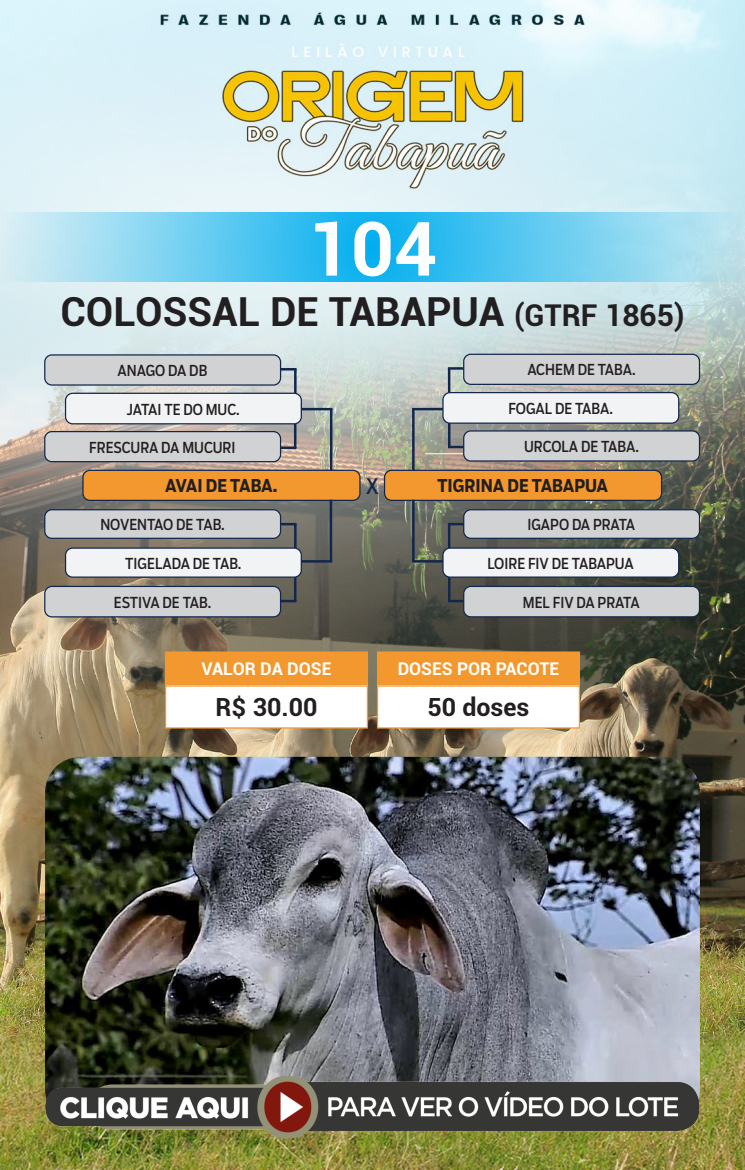
<style>
.page{position:relative;width:745px;height:1170px;background:#fff}
.page>*{position:absolute;margin:0;border:0;box-sizing:border-box;transform-origin:0 0}
.t1{font:700 75px "Roboto";color:#fff}
.t2{font:700 40px "Roboto";color:#231f20}
.t3{font:700 25px "Roboto";color:#231f20}
.t4{font:21.25px "Boomer Cond";color:#13274c}
.t5{font:700 17.5px "Boomer Cond";color:#231f20}
.t6{font:700 17.5px "Roboto";color:#fff}
.t7{font:15px "Boomer Cond";color:#231f20}
.s1{font-size:30px}
</style>
<div class="page">
<img style="left:0;top:0;width:744px;height:1169px">
<img style="left:45px;top:756px;width:654px;height:368px">
<img style="left:45px;top:1075px;width:654px;height:63px;border-radius:31px">
<div style="left:165px;top:652px;width:202px;height:33px;background:#f3982e"></div>
<div style="left:165px;top:651px;width:203px;height:35px;border:1px solid #f3982e"></div>
<div style="left:165px;top:686px;width:202px;height:42px;background:#fff"></div>
<div style="left:377px;top:652px;width:202px;height:33px;background:#f3982e"></div>
<div style="left:376px;top:651px;width:203px;height:35px;border:1px solid #f3982e"></div>
<div style="left:377px;top:686px;width:202px;height:42px;background:#fff"></div>
<hr style="left:412px;top:409px;width:2px;height:62px;background:#13274c">
<hr style="left:412px;top:408px;width:30px;height:2px;background:#13274c">
<hr style="left:330px;top:409px;width:2px;height:62px;background:#13274c">
<hr style="left:301px;top:408px;width:31px;height:2px;background:#13274c">
<hr style="left:294px;top:524px;width:2px;height:24px;background:#13274c">
<svg style="left:281px;top:523px;width:15px;height:2px"></svg>
<hr style="left:294px;top:577px;width:2px;height:24px;background:#13274c">
<hr style="left:280px;top:599px;width:16px;height:3px;background:#13274c">
<hr style="left:447px;top:524px;width:3px;height:24px;background:#13274c">
<svg style="left:447px;top:523px;width:16px;height:2px"></svg>
<hr style="left:447px;top:577px;width:3px;height:24px;background:#13274c">
<hr style="left:447px;top:599px;width:16px;height:3px;background:#13274c">
<hr style="left:447px;top:368px;width:3px;height:24px;background:#13274c">
<svg style="left:447px;top:367px;width:16px;height:2px"></svg>
<hr style="left:447px;top:423px;width:3px;height:24px;background:#13274c">
<svg style="left:447px;top:446px;width:16px;height:2px"></svg>
<hr style="left:294px;top:424px;width:2px;height:24px;background:#13274c">
<hr style="left:280px;top:446px;width:16px;height:3px;background:#13274c">
<hr style="left:294px;top:369px;width:2px;height:24px;background:#13274c">
<svg style="left:281px;top:368px;width:15px;height:2px"></svg>
<hr style="left:425px;top:453px;width:235px;height:1px;background:#fff">
<div style="left:463px;top:431px;width:236px;height:30px;background:#d1d2d4;border-radius:7px"></div>
<div style="left:463px;top:430px;width:236px;height:31px;border:1px solid #13274c;border-radius:7px"></div>
<div style="left:45px;top:431px;width:235px;height:30px;background:#d1d2d4;border-radius:7px"></div>
<div style="left:44px;top:431px;width:237px;height:31px;border:1px solid #13274c;border-radius:7px"></div>
<div style="left:45px;top:586px;width:235px;height:31px;background:#d1d2d4;border-radius:7px"></div>
<div style="left:44px;top:585px;width:237px;height:32px;border:1px solid #13274c;border-radius:7px"></div>
<div style="left:463px;top:586px;width:236px;height:31px;background:#d1d2d4;border-radius:7px"></div>
<div style="left:463px;top:585px;width:236px;height:32px;border:1px solid #13274c;border-radius:7px"></div>
<div style="left:442px;top:392px;width:236px;height:31px;background:#f2f3f4;border-radius:7px"></div>
<div style="left:442px;top:392px;width:237px;height:32px;border:1px solid #13274c;border-radius:7px"></div>
<div style="left:65px;top:393px;width:236px;height:31px;background:#f2f3f4;border-radius:7px"></div>
<div style="left:65px;top:392px;width:237px;height:32px;border:1px solid #13274c;border-radius:7px"></div>
<div style="left:65px;top:548px;width:236px;height:29px;background:#f2f3f4;border-radius:7px"></div>
<div style="left:65px;top:547px;width:237px;height:30px;border:1px solid #13274c;border-radius:7px"></div>
<div style="left:442px;top:548px;width:236px;height:29px;background:#f2f3f4;border-radius:7px"></div>
<div style="left:442px;top:547px;width:237px;height:30px;border:1px solid #13274c;border-radius:7px"></div>
<div style="left:463px;top:354px;width:236px;height:30px;background:#d1d2d4;border-radius:7px"></div>
<div style="left:463px;top:353px;width:236px;height:32px;border:1px solid #13274c;border-radius:7px"></div>
<div style="left:45px;top:355px;width:235px;height:30px;background:#d1d2d4;border-radius:7px"></div>
<div style="left:44px;top:354px;width:237px;height:31px;border:1px solid #13274c;border-radius:7px"></div>
<div style="left:45px;top:509px;width:235px;height:29px;background:#d1d2d4;border-radius:7px"></div>
<div style="left:44px;top:509px;width:237px;height:30px;border:1px solid #13274c;border-radius:7px"></div>
<div style="left:463px;top:509px;width:236px;height:29px;background:#d1d2d4;border-radius:7px"></div>
<div style="left:463px;top:509px;width:236px;height:30px;border:1px solid #13274c;border-radius:7px"></div>
<div style="left:83px;top:470px;width:277px;height:30px;background:#f3982e;border-radius:7px"></div>
<div style="left:82px;top:469px;width:278px;height:32px;border:1px solid #13274c;border-radius:7px"></div>
<div style="left:384px;top:470px;width:277px;height:30px;background:#f3982e;border-radius:7px"></div>
<div style="left:383px;top:469px;width:278px;height:32px;border:1px solid #13274c;border-radius:7px"></div>
<hr style="left:329px;top:499px;width:3px;height:62px;background:#13274c">
<hr style="left:301px;top:560px;width:31px;height:2px;background:#13274c">
<hr style="left:412px;top:499px;width:2px;height:62px;background:#13274c">
<hr style="left:412px;top:560px;width:30px;height:2px;background:#13274c">
<svg style="left:0;top:213px;width:744px;height:69px;background:#6dcef0"></svg>
<h1 class="t1" style="left:308px;top:196px;width:131px">104</h1>
<p class="t2" style="left:60px;top:284px;width:625px">COLOSSAL DE TABAPUA <span class="s1">(GTRF 1865)</span></p>
<p class="t7" style="left:117px;top:361px;width:91px">ANAGO DA DB</p>
<p class="t7" style="left:527px;top:361px;width:110px">ACHEM DE TABA.</p>
<p class="t7" style="left:127px;top:400px;width:114px">JATAI TE DO MUC.</p>
<p class="t7" style="left:508px;top:399px;width:106px">FOGAL DE TABA.</p>
<p class="t7" style="left:89px;top:438px;width:148px">FRESCURA DA MUCURI</p>
<p class="t7" style="left:523px;top:437px;width:116px">URCOLA DE TABA.</p>
<p class="t5" style="left:165px;top:475px;width:114px">AVAI DE TABA.</p>
<p class="t4" style="left:365px;top:473px;width:15px">X</p>
<p class="t5" style="left:437px;top:475px;width:172px">TIGRINA DE TABAPUA</p>
<p class="t7" style="left:100px;top:515px;width:126px">NOVENTAO DE TAB.</p>
<p class="t7" style="left:527px;top:515px;width:109px">IGAPO DA PRATA</p>
<p class="t7" style="left:125px;top:554px;width:118px">TIGELADA DE TAB.</p>
<p class="t7" style="left:487px;top:554px;width:147px">LOIRE FIV DE TABAPUA</p>
<p class="t7" style="left:114px;top:593px;width:99px">ESTIVA DE TAB.</p>
<p class="t7" style="left:522px;top:593px;width:118px">MEL FIV DA PRATA</p>
<p class="t6" style="left:201px;top:656px;width:131px">VALOR DA DOSE</p>
<p class="t3" style="left:215px;top:689px;width:103px">R$ 30.00</p>
<p class="t6" style="left:397px;top:656px;width:163px">DOSES POR PACOTE</p>
<p class="t3" style="left:427px;top:689px;width:103px">50 doses</p>
</div>
